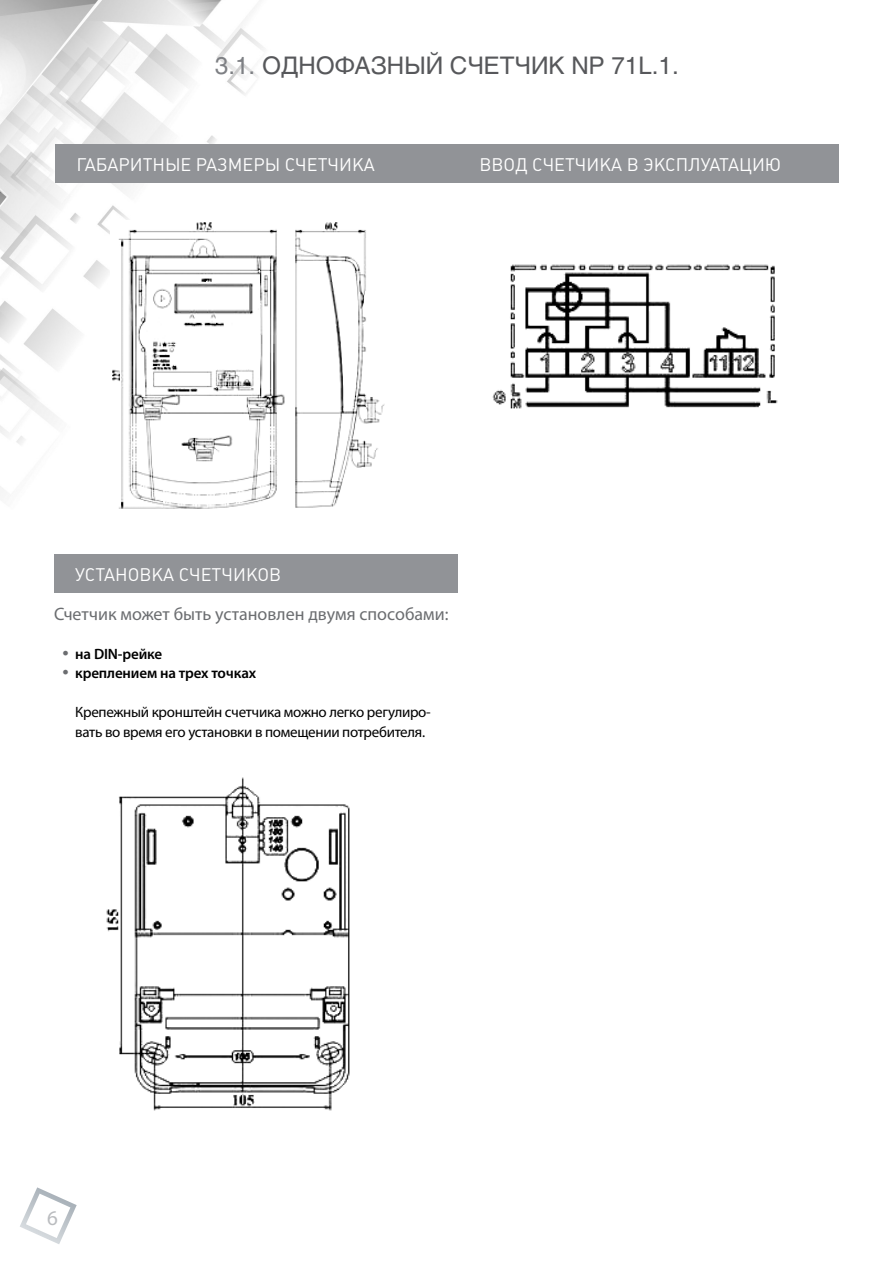
<style>
.page{position:relative;width:893px;height:1263px;background:#fff}
.page>*{position:absolute;margin:0;border:0;box-sizing:border-box;transform-origin:0 0}
.t1{font:24px "Helios";color:#57585b}
.t2{font:21px "Myriad Pro";color:#babcbf}
.t3{font:18px "Plumb C";color:#fff}
.t4{font:18px "Myriad Pro";color:#6b6d70}
.t5{font:15px/19.5px "Myriad Pro";letter-spacing:-.02em;color:#000}
.t6{font:600 15px "Myriad Pro";letter-spacing:-.01em;color:#000}
.s1{color:#7e8084}
.s2{font-weight:400;font-size:22.5px;color:#6b6d70}
</style>
<div class="page">
<img style="left:0;top:0;width:368px;height:490px">
<svg style="left:20px;top:1187px;width:57px;height:57px"></svg>
<div style="left:54px;top:554px;width:403px;height:39px;background:#919397"></div>
<img style="left:106px;top:777px;width:244px;height:334px">
<div style="left:55px;top:145px;width:783px;height:38px;background:#919397"></div>
<img style="left:110px;top:221px;width:275px;height:288px">
<img style="left:492px;top:264px;width:286px;height:145px">
<h1 class="t1" style="left:215px;top:51px;width:465px"><span class="s1">3.1.</span> ОДНОФАЗНЫЙ CЧЕТЧИК NP 71L.1.</h1>
<p class="t3" style="left:76px;top:154px;width:300px">ГАБАРИТНЫЕ РАЗМЕРЫ СЧЕТЧИКА</p>
<p class="t3" style="left:480px;top:154px;width:303px">ВВОД СЧЕТЧИКА В ЭКСПЛУАТАЦИЮ</p>
<p class="t3" style="left:75px;top:564px;width:207px">УСТАНОВКА СЧЕТЧИКОВ</p>
<p class="t4" style="left:54px;top:602px;width:396px">Счетчик может быть установлен двумя способами:</p>
<p class="t6" style="left:63px;top:644px;width:101px"><span class="s2">•</span> на DIN-рейке</p>
<p class="t6" style="left:63px;top:663px;width:195px"><span class="s2">•</span> креплением на трех точках</p>
<p class="t5" style="left:75px;top:702px;width:357px">Крепежный кронштейн счетчика можно легко регулиро&shy;вать во время его установки в помещении потребителя.</p>
<h2 class="t2" style="left:47px;top:1205px;width:12px">6</h2>
</div>
